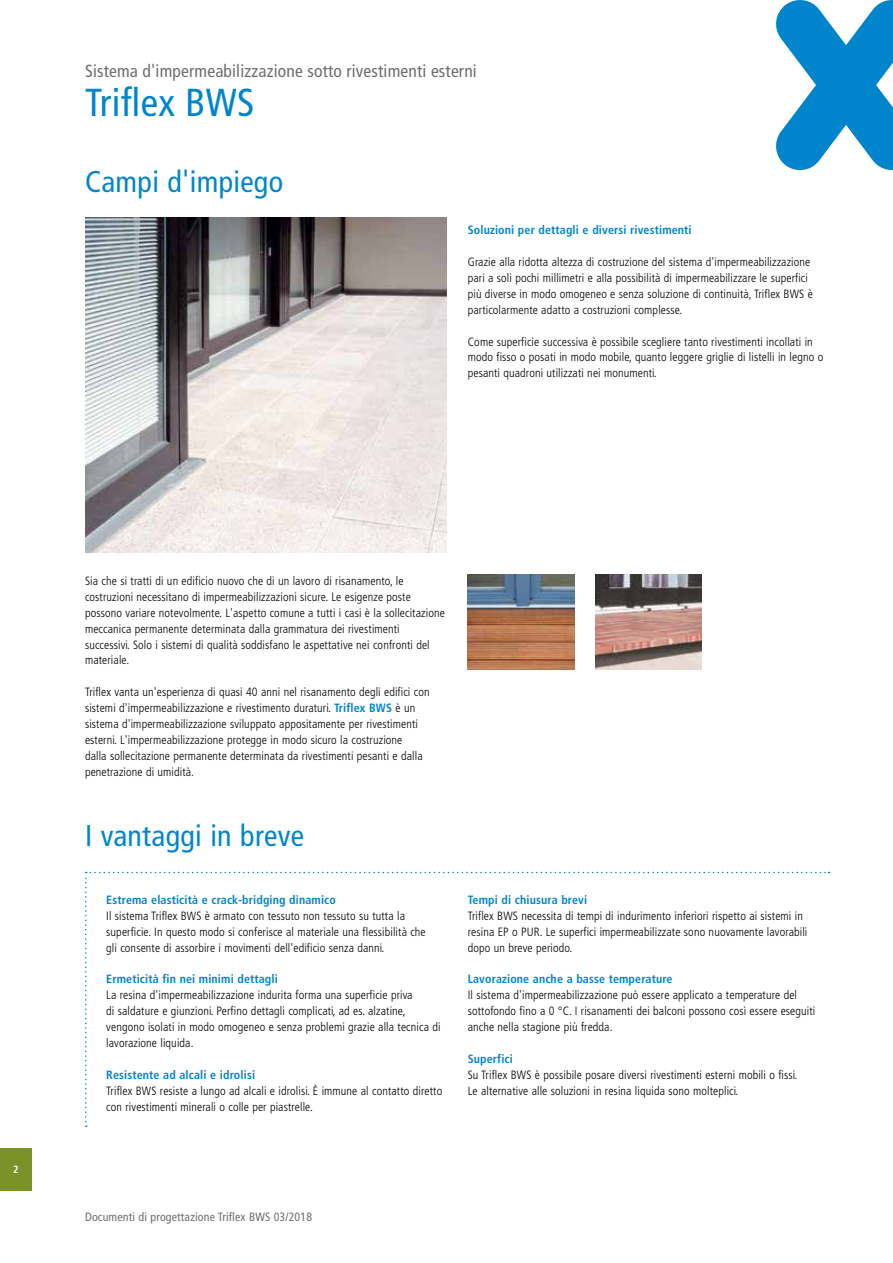
<style>
.page{position:relative;width:893px;height:1263px;background:#fff}
.page>*{position:absolute;margin:0;border:0;box-sizing:border-box;transform-origin:0 0}
.t1{font:condensed 39px "Frutiger LT Pro";letter-spacing:.01em;color:#0085cd}
.t2{font:condensed 30px "Frutiger LT Pro";letter-spacing:.01em;color:#0085cd}
.t3{font:condensed 17.55px "Frutiger LT Pro";letter-spacing:.01em;color:#6f6f6e}
.t4{font:300 condensed 12px/15.9px "Frutiger LT Pro";letter-spacing:.01em;color:#000}
.t5{font:700 condensed 12px "Frutiger LT Pro";letter-spacing:.01em;color:#0085cd}
.t6{font:condensed 12px "Frutiger LT Pro";letter-spacing:.01em;color:#6f6f6e}
.t7{font:700 condensed 10.5px "Frutiger LT Pro";color:#fff}
.s1{font-weight:700;color:#0085cd}
</style>
<div class="page">
<div style="left:0;top:1148px;width:32px;height:43px;background:#799229"></div>
<svg style="left:776px;top:0;width:117px;height:170px"></svg>
<svg style="left:85px;top:872px;width:744px;height:255px"></svg>
<img style="left:595px;top:574px;width:107px;height:96px">
<img style="left:468px;top:574px;width:106px;height:96px">
<img style="left:85px;top:218px;width:361px;height:335px">
<h3 class="t3" style="left:85px;top:61px;width:393px">Sistema d'impermeabilizzazione sotto rivestimenti esterni</h3>
<h1 class="t1" style="left:85px;top:80px;width:171px">Triflex BWS</h1>
<h2 class="t2" style="left:85px;top:165px;width:200px">Campi d'impiego</h2>
<p class="t5" style="left:468px;top:223px;width:225px">Soluzioni per dettagli e diversi rivestimenti</p>
<p class="t4" style="left:468px;top:254px;width:347px">Grazie alla ridotta altezza di costruzione del sistema d'impermeabilizzazione pari a soli pochi millimetri e alla possibilità di impermeabilizzare le superfici più diverse in modo omogeneo e senza soluzione di continuità, Triflex BWS è particolarmente adatto a costruzioni complesse.</p>
<p class="t4" style="left:468px;top:334px;width:357px">Come superficie successiva è possibile scegliere tanto rivestimenti incollati in modo fisso o posati in modo mobile, quanto leggere griglie di listelli in legno o pesanti quadroni utilizzati nei monumenti.</p>
<p class="t7" style="left:13px;top:1163px;width:7px">2</p>
<p class="t4" style="left:85px;top:573px;width:361px">Sia che si tratti di un edificio nuovo che di un lavoro di risanamento, le costruzioni necessitano di impermeabilizzazioni sicure. Le esigenze poste possono variare notevolmente. L'aspetto comune a tutti i casi è la sollecitazione meccanica permanente determinata dalla grammatura dei rivestimenti successivi. Solo i sistemi di qualità soddisfano le aspettative nei confronti del materiale.</p>
<p class="t4" style="left:85px;top:684px;width:346px">Triflex vanta un'esperienza di quasi 40 anni nel risanamento degli edifici con sistemi d'impermeabilizzazione e rivestimento duraturi. <span class="s1">Triflex BWS</span> è un sistema d'impermeabilizzazione sviluppato appositamente per rivestimenti esterni. L'impermeabilizzazione protegge in modo sicuro la costruzione<br>dalla sollecitazione permanente determinata da rivestimenti pesanti e dalla penetrazione di umidità.</p>
<h2 class="t2" style="left:85px;top:818px;width:221px">I vantaggi in breve</h2>
<p class="t5" style="left:106px;top:892px;width:231px">Estrema elasticità e crack-bridging dinamico</p>
<p class="t4" style="left:106px;top:908px;width:321px">Il sistema Triflex BWS è armato con tessuto non tessuto su tutta la superficie. In questo modo si conferisce al materiale una flessibilità che gli consente di assorbire i movimenti dell'edificio senza danni.</p>
<p class="t5" style="left:106px;top:972px;width:173px">Ermeticità fin nei minimi dettagli</p>
<p class="t4" style="left:106px;top:987px;width:336px">La resina d'impermeabilizzazione indurita forma una superficie priva<br>di saldature e giunzioni. Perfino dettagli complicati, ad es. alzatine, vengono isolati in modo omogeneo e senza problemi grazie alla tecnica di lavorazione liquida.</p>
<p class="t5" style="left:106px;top:1068px;width:150px">Resistente ad alcali e idrolisi</p>
<p class="t4" style="left:106px;top:1083px;width:337px">Triflex BWS resiste a lungo ad alcali e idrolisi. È immune al contatto diretto con rivestimenti minerali o colle per piastrelle.</p>
<p class="t5" style="left:468px;top:892px;width:121px">Tempi di chiusura brevi</p>
<p class="t4" style="left:468px;top:908px;width:341px">Triflex BWS necessita di tempi di indurimento inferiori rispetto ai sistemi in resina EP o PUR. Le superfici impermeabilizzate sono nuovamente lavorabili dopo un breve periodo.</p>
<p class="t5" style="left:468px;top:972px;width:206px">Lavorazione anche a basse temperature</p>
<p class="t4" style="left:468px;top:987px;width:349px">Il sistema d'impermeabilizzazione può essere applicato a temperature del sottofondo fino a 0 °C. I risanamenti dei balconi possono così essere eseguiti anche nella stagione più fredda.</p>
<p class="t5" style="left:468px;top:1052px;width:47px">Superfici</p>
<p class="t4" style="left:468px;top:1067px;width:331px">Su Triflex BWS è possibile posare diversi rivestimenti esterni mobili o fissi.<br>Le alternative alle soluzioni in resina liquida sono molteplici.</p>
<p class="t6" style="left:85px;top:1210px;width:229px">Documenti di progettazione Triflex BWS 03/2018</p>
</div>
